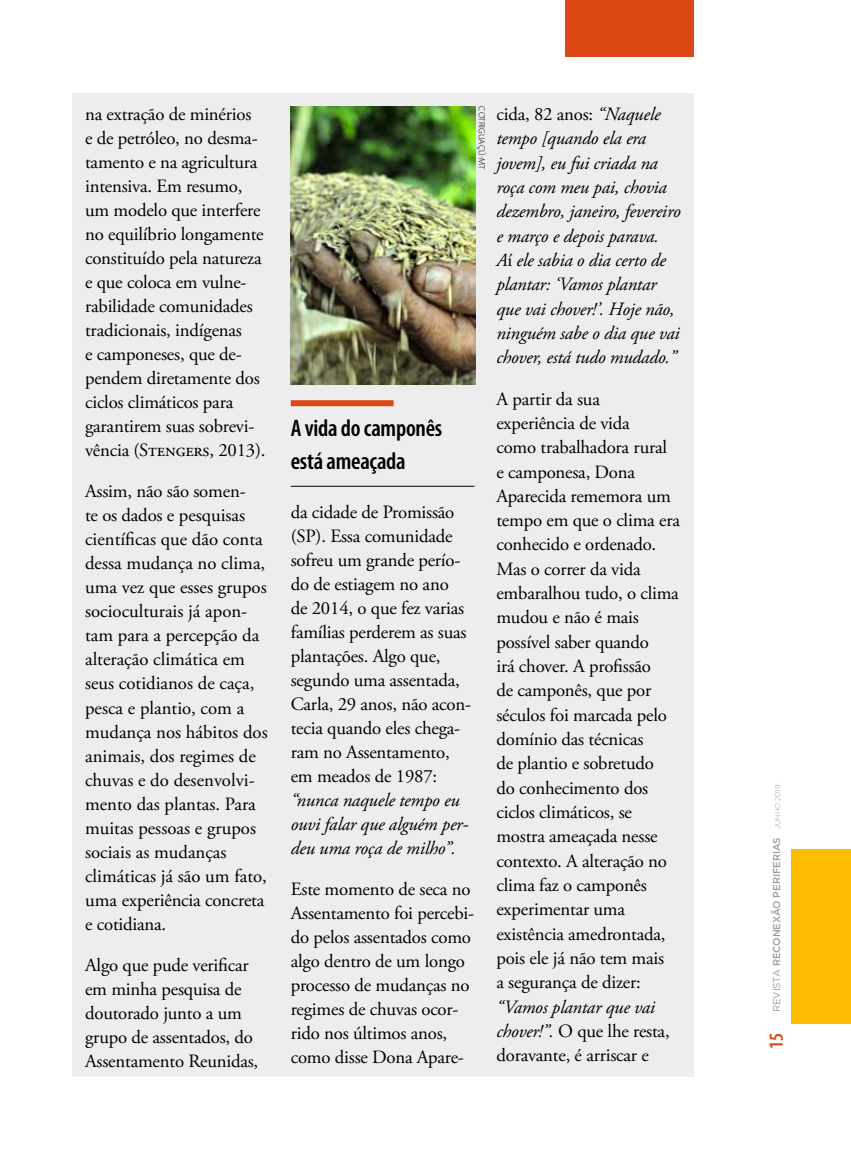
<style>
.page{position:relative;width:851px;height:1149px;background:#fff}
.page>*{position:absolute;margin:0;border:0;box-sizing:border-box;transform-origin:0 0}
.t1{font:600 condensed 24px/33px "Myriad Pro";letter-spacing:-.01em;color:#000}
.t2{font:18.75px/24px "Adobe Garamond Pro";letter-spacing:-.01em;color:#000}
.t3{font:italic 18.75px/24.3px "Adobe Garamond Pro";letter-spacing:-.01em;color:#000}
.t4{font:500 9.9px "Gotham";letter-spacing:-.01em;color:#9d9d9c}
.t5{font:300 9px "Myriad Pro";color:#000}
.s1{font-style:normal}
.s2{font-style:italic}
.s3{font-family:"Myriad Pro";font-weight:600;font-stretch:condensed;font-size:19.95px;color:#dc4814}
.s4{font-weight:400}
.s5{font-weight:300;font-size:7.05px}
</style>
<div class="page">
<div style="left:72px;top:94px;width:621px;height:982px;background:#ededed"></div>
<div style="left:564px;top:1px;width:129px;height:56px;background:#dc4814"></div>
<div style="left:791px;top:848px;width:59px;height:175px;background:#fcbc00"></div>
<div style="left:291px;top:400px;width:102px;height:6px;background:#dc4814"></div>
<hr style="left:291px;top:486px;width:183px;height:1px;background:#000">
<img style="left:291px;top:106px;width:184px;height:278px">
<p class="t2" style="left:85px;top:103px;width:182px">na extração de minérios<br>e de petróleo, no desma&shy;tamento e na agricultura intensiva. Em resumo, um modelo que interfere no equilíbrio longamente constituído pela natureza e que coloca em vulne&shy;rabilidade comunidades tradicionais, indígenas<br>e camponeses, que de&shy;pendem diretamente dos ciclos climáticos para garantirem suas sobrevi&shy;vência (Stengers, 2013).</p>
<p class="t2" style="left:85px;top:480px;width:184px">Assim, não são somen-<br>te os dados e pesquisas científicas que dão conta dessa mudança no clima, uma vez que esses grupos socioculturais já apon&shy;tam para a percepção da alteração climática em seus cotidianos de caça, pesca e plantio, com a mudança nos hábitos dos animais, dos regimes de chuvas e do desenvolvi&shy;mento das plantas. Para muitas pessoas e grupos sociais as mudanças climáticas já são um fato, uma experiência concreta e cotidiana.</p>
<p class="t2" style="left:85px;top:953px;width:175px">Algo que pude verificar em minha pesquisa de doutorado junto a um grupo de assentados, do<br>Assentamento Reunidas,</p>
<p class="t3" style="left:496px;top:102px;width:186px"><span class="s1">cida, 82 anos:</span> “Naquele tempo [quando ela era jovem], eu fui criada na roça com meu pai, chovia dezembro, janeiro, fevereiro e março e depois parava.<br>A<span class="s1">í</span> ele sabia o dia certo de plantar: ‘Vamos plantar que vai chover!’. Hoje não, ninguém sabe o dia que vai chover, está tudo mudado.”</p>
<p class="t2" style="left:496px;top:387px;width:185px">A partir da sua experiência de vida<br>como trabalhadora rural<br>e camponesa, Dona<br>Aparecida rememora um tempo em que o clima era conhecido e ordenado.<br>Mas o correr da vida embaralhou tudo, o clima mudou e não é mais possível saber quando<br>irá chover. A profissão<br>de camponês, que por séculos foi marcada pelo domínio das técnicas<br>de plantio e sobretudo<br>do conhecimento dos ciclos climáticos, se mostra ameaçada nesse contexto. A alteração no clima faz o camponês experimentar uma existência amedrontada, pois ele já não tem mais<br>a segurança de dizer:</p>
<p class="t2" style="left:496px;top:994px;width:175px"><span class="s2">“Vamos plantar que vai chover!”.</span> O que lhe resta, doravante, é arriscar e</p>
<p class="t5" style="left:487px;top:106px;width:65px;rotate:90deg">COTRIGUAÇÚ-MT</p>
<p class="t1" style="left:291px;top:411px;width:153px">A vida do camponês está ameaçada</p>
<p class="t2" style="left:291px;top:500px;width:182px">da cidade de Promissão (SP). Essa comunidade sofreu um grande perío&shy;do de estiagem no ano<br>de 2014, o que fez varias famílias perderem as suas plantações. Algo que, segundo uma assentada,<br>Carla, 29 anos, não acon&shy;tecia quando eles chega&shy;ram no Assentamento, em meados de 1987:</p>
<p class="t3" style="left:291px;top:788px;width:179px">“nunca naquele tempo eu ouvi falar que alguém per&shy;deu uma roça de milho”.</p>
<p class="t2" style="left:291px;top:877px;width:185px">Este momento de seca no<br>Assentamento foi percebi&shy;do pelos assentados como algo dentro de um longo processo de mudanças no regimes de chuvas ocor&shy;rido nos últimos anos, como disse Dona Apare-</p>
<p class="t4" style="left:770px;top:1043px;width:265px;rotate:-90deg"><span class="s3">15</span> <span class="s4">REVISTA</span> RECONEXÃO PERIFERIAS <span class="s5">JUNHO 2019</span></p>
<p class="t4" style="left:770px;top:1048px;width:265px;rotate:-90deg"><span class="s3">15</span> <span class="s4">REVISTA</span> RECONEXÃO PERIFERIAS <span class="s5">JUNHO 2019</span></p>
</div>
